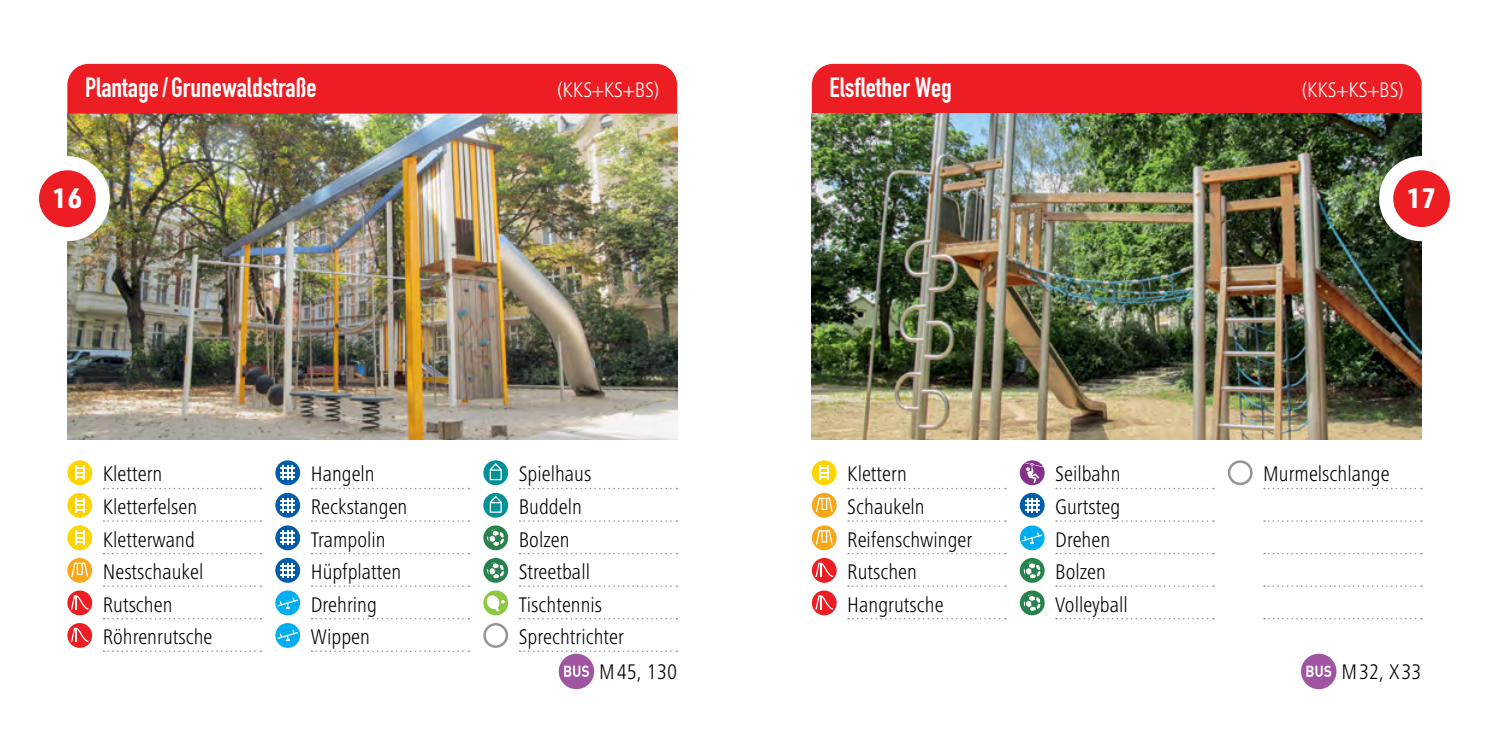
<style>
.page{position:relative;width:1489px;height:745px;background:#fff}
.page>*{position:absolute;margin:0;border:0;box-sizing:border-box;transform-origin:0 0}
.t1{font:700 27.5px "DIN Condensed";color:#fff}
.t2{font:700 27.5px "URWDIN";color:#fff}
.t3{font:300 condensed 22px/32.5px "Frutiger Next Pro";color:#000}
.t4{font:300 condensed 22px "Frutiger Next Pro";color:#fff}
</style>
<div class="page">
<div style="left:811px;top:64px;width:610px;height:49px;background:#ed1d24"></div>
<svg style="left:848px;top:487px;width:157px;height:2px"></svg>
<svg style="left:848px;top:520px;width:157px;height:1px"></svg>
<svg style="left:848px;top:552px;width:157px;height:2px"></svg>
<svg style="left:848px;top:585px;width:157px;height:1px"></svg>
<svg style="left:848px;top:618px;width:157px;height:1px"></svg>
<div style="left:811px;top:460px;width:25px;height:25px;background:#ffd400;border-radius:50%"></div>
<svg style="left:819px;top:465px;width:9px;height:15px"></svg>
<svg style="left:811px;top:492px;width:25px;height:25px"></svg>
<svg style="left:815px;top:497px;width:17px;height:14px"></svg>
<svg style="left:811px;top:525px;width:25px;height:25px"></svg>
<svg style="left:815px;top:530px;width:17px;height:14px"></svg>
<svg style="left:811px;top:557px;width:25px;height:25px"></svg>
<svg style="left:815px;top:562px;width:18px;height:14px"></svg>
<svg style="left:811px;top:590px;width:25px;height:25px"></svg>
<svg style="left:815px;top:595px;width:18px;height:14px"></svg>
<svg style="left:1055px;top:487px;width:158px;height:2px"></svg>
<svg style="left:1055px;top:520px;width:158px;height:1px"></svg>
<svg style="left:1055px;top:552px;width:158px;height:2px"></svg>
<svg style="left:1055px;top:585px;width:158px;height:1px"></svg>
<svg style="left:1055px;top:618px;width:158px;height:1px"></svg>
<svg style="left:1019px;top:460px;width:25px;height:25px"></svg>
<svg style="left:1024px;top:462px;width:19px;height:20px"></svg>
<svg style="left:1019px;top:492px;width:25px;height:25px"></svg>
<svg style="left:1024px;top:497px;width:15px;height:15px"></svg>
<div style="left:1019px;top:525px;width:25px;height:25px;background:#00aeef;border-radius:50%"></div>
<svg style="left:1021px;top:532px;width:21px;height:11px"></svg>
<svg style="left:1019px;top:557px;width:25px;height:25px"></svg>
<svg style="left:1023px;top:561px;width:18px;height:18px"></svg>
<svg style="left:1019px;top:590px;width:25px;height:25px"></svg>
<svg style="left:1023px;top:593px;width:18px;height:19px"></svg>
<svg style="left:1263px;top:487px;width:158px;height:2px"></svg>
<svg style="left:1263px;top:520px;width:158px;height:1px"></svg>
<svg style="left:1263px;top:552px;width:158px;height:2px"></svg>
<svg style="left:1263px;top:585px;width:158px;height:1px"></svg>
<svg style="left:1263px;top:618px;width:158px;height:1px"></svg>
<div style="left:1227px;top:460px;width:25px;height:25px;border:2px solid #939598;border-radius:50%"></div>
<div style="left:1300px;top:653px;width:36px;height:35px;background:#a154a1;border-radius:50%"></div>
<svg style="left:1306px;top:665px;width:25px;height:11px"></svg>
<img style="left:811px;top:113px;width:610px;height:326px">
<img style="left:67px;top:113px;width:610px;height:326px">
<div style="left:67px;top:64px;width:610px;height:49px;background:#ed1d24"></div>
<svg style="left:104px;top:487px;width:157px;height:2px"></svg>
<svg style="left:104px;top:520px;width:157px;height:1px"></svg>
<svg style="left:104px;top:553px;width:157px;height:1px"></svg>
<svg style="left:104px;top:585px;width:157px;height:1px"></svg>
<svg style="left:104px;top:618px;width:157px;height:1px"></svg>
<svg style="left:104px;top:650px;width:157px;height:1px"></svg>
<div style="left:67px;top:460px;width:25px;height:25px;background:#ffd400;border-radius:50%"></div>
<svg style="left:75px;top:465px;width:9px;height:15px"></svg>
<div style="left:67px;top:492px;width:25px;height:25px;background:#ffd400;border-radius:50%"></div>
<svg style="left:75px;top:498px;width:9px;height:14px"></svg>
<div style="left:67px;top:525px;width:25px;height:25px;background:#ffd400;border-radius:50%"></div>
<svg style="left:75px;top:530px;width:9px;height:15px"></svg>
<svg style="left:67px;top:557px;width:25px;height:25px"></svg>
<svg style="left:71px;top:562px;width:17px;height:14px"></svg>
<div style="left:67px;top:590px;width:25px;height:25px;background:#ed1d24;border-radius:50%"></div>
<svg style="left:71px;top:595px;width:18px;height:14px"></svg>
<svg style="left:67px;top:622px;width:25px;height:25px"></svg>
<svg style="left:71px;top:627px;width:18px;height:14px"></svg>
<svg style="left:311px;top:487px;width:158px;height:2px"></svg>
<svg style="left:311px;top:520px;width:158px;height:1px"></svg>
<svg style="left:311px;top:553px;width:158px;height:1px"></svg>
<svg style="left:311px;top:585px;width:158px;height:1px"></svg>
<svg style="left:311px;top:618px;width:158px;height:1px"></svg>
<svg style="left:311px;top:650px;width:158px;height:1px"></svg>
<div style="left:275px;top:460px;width:25px;height:25px;background:#005dac;border-radius:50%"></div>
<svg style="left:280px;top:465px;width:15px;height:15px"></svg>
<div style="left:275px;top:492px;width:25px;height:25px;background:#005dac;border-radius:50%"></div>
<svg style="left:280px;top:498px;width:15px;height:14px"></svg>
<div style="left:275px;top:525px;width:25px;height:25px;background:#005dac;border-radius:50%"></div>
<svg style="left:280px;top:530px;width:15px;height:15px"></svg>
<svg style="left:275px;top:557px;width:25px;height:25px"></svg>
<svg style="left:280px;top:562px;width:15px;height:15px"></svg>
<div style="left:275px;top:590px;width:25px;height:25px;background:#00aeef;border-radius:50%"></div>
<svg style="left:277px;top:597px;width:21px;height:11px"></svg>
<svg style="left:275px;top:622px;width:25px;height:25px"></svg>
<svg style="left:277px;top:629px;width:21px;height:11px"></svg>
<svg style="left:519px;top:487px;width:158px;height:2px"></svg>
<svg style="left:519px;top:520px;width:158px;height:1px"></svg>
<svg style="left:519px;top:553px;width:158px;height:1px"></svg>
<svg style="left:519px;top:585px;width:158px;height:1px"></svg>
<svg style="left:519px;top:618px;width:158px;height:1px"></svg>
<svg style="left:519px;top:650px;width:158px;height:1px"></svg>
<svg style="left:483px;top:460px;width:25px;height:25px"></svg>
<svg style="left:489px;top:462px;width:12px;height:18px"></svg>
<svg style="left:483px;top:492px;width:25px;height:25px"></svg>
<svg style="left:489px;top:495px;width:12px;height:17px"></svg>
<div style="left:483px;top:525px;width:25px;height:25px;background:#27824d;border-radius:50%"></div>
<svg style="left:486px;top:528px;width:19px;height:19px"></svg>
<svg style="left:483px;top:557px;width:25px;height:25px"></svg>
<svg style="left:486px;top:561px;width:19px;height:18px"></svg>
<svg style="left:483px;top:590px;width:25px;height:25px"></svg>
<svg style="left:486px;top:594px;width:18px;height:17px"></svg>
<div style="left:483px;top:622px;width:25px;height:25px;border:2px solid #939598;border-radius:50%"></div>
<div style="left:558px;top:653px;width:36px;height:35px;background:#a154a1;border-radius:50%"></div>
<svg style="left:564px;top:665px;width:25px;height:11px"></svg>
<div style="left:25px;top:156px;width:85px;height:85px;background:#fff;border-radius:50%"></div>
<div style="left:39px;top:170px;width:57px;height:57px;background:#ed1d24;border-radius:50%"></div>
<div style="left:1378px;top:156px;width:85px;height:85px;background:#fff;border-radius:50%"></div>
<div style="left:1393px;top:170px;width:56px;height:57px;background:#ed1d24;border-radius:50%"></div>
<p class="t1" style="left:85px;top:69px;width:233px">Plantage / Grunewaldstraße</p>
<p class="t4" style="left:557px;top:77px;width:104px">(KKS+KS+BS)</p>
<p class="t1" style="left:829px;top:69px;width:124px">Elsflether Weg</p>
<p class="t4" style="left:1301px;top:77px;width:104px">(KKS+KS+BS)</p>
<p class="t2" style="left:52px;top:180px;width:31px">16</p>
<p class="t2" style="left:1406px;top:180px;width:31px">17</p>
<p class="t3" style="left:103px;top:457px;width:111px">Klettern<br>Kletterfelsen<br>Kletterwand<br>Nestschaukel<br>Rutschen<br>Röhrenrutsche</p>
<p class="t3" style="left:311px;top:457px;width:98px">Hangeln<br>Reckstangen<br>Trampolin<br>Hüpfplatten<br>Drehring<br>Wippen</p>
<p class="t3" style="left:519px;top:457px;width:107px">Spielhaus<br>Buddeln<br>Bolzen<br>Streetball<br>Tischtennis<br>Sprechtrichter</p>
<p class="t3" style="left:599px;top:655px;width:79px">M 45, 130</p>
<p class="t3" style="left:847px;top:457px;width:126px">Klettern<br>Schaukeln<br>Reifenschwinger<br>Rutschen<br>Hangrutsche</p>
<p class="t3" style="left:1055px;top:457px;width:74px">Seilbahn<br>Gurtsteg<br>Drehen<br>Bolzen<br>Volleyball</p>
<p class="t3" style="left:1263px;top:457px;width:128px">Murmelschlange</p>
<p class="t3" style="left:1341px;top:655px;width:82px">M 32, X 33</p>
</div>
